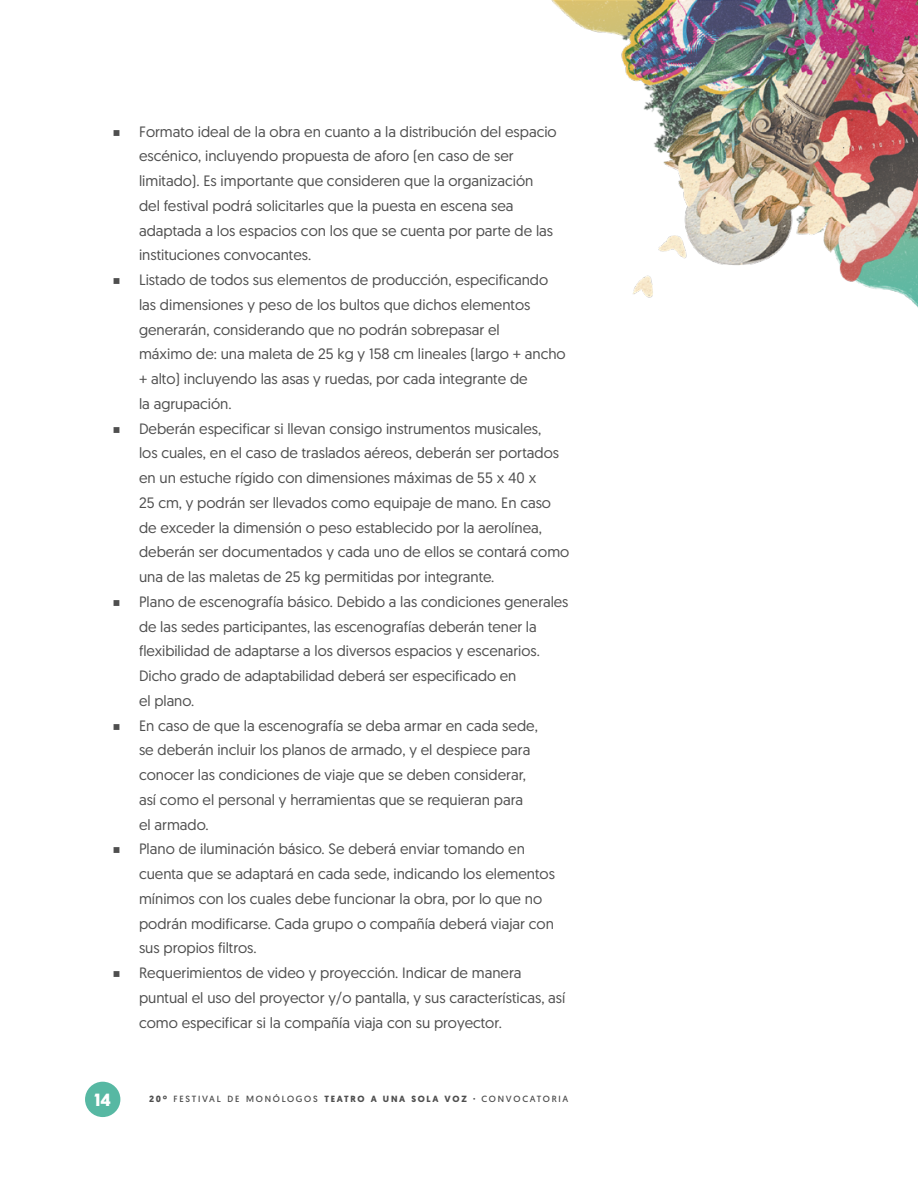
<style>
.page{position:relative;width:918px;height:1188px;background:#fff}
.page>*{position:absolute;margin:0;border:0;box-sizing:border-box;transform-origin:0 0}
.t1{font:15px/24.8px "Geomanist";color:#4f4f4f}
.t2{font:700 15px "Dazzle Unicase";color:#fff}
.t3{font:9px "Geomanist";letter-spacing:.19em;color:#4f4f4f}
.s1{font-family:"Montserrat";font-weight:900}
.s2{font-weight:700}
</style>
<div class="page">
<img style="left:85px;top:0;width:833px;height:1117px">
<div style="left:85px;top:1082px;width:35px;height:35px;background:#57b8a3;border-radius:50%"></div>
<p class="t1" style="left:139px;top:119px;width:419px;text-indent:-27px"><span class="s1">■</span> Formato ideal de la obra en cuanto a la distribución del espacio escénico, incluyendo propuesta de aforo (en caso de ser limitado). Es importante que consideren que la organización del festival podrá solicitarles que la puesta en escena sea adaptada a los espacios con los que se cuenta por parte de las instituciones convocantes.</p>
<p class="t1" style="left:139px;top:267px;width:428px;text-indent:-27px"><span class="s1">■</span> Listado de todos sus elementos de producción, especificando las dimensiones y peso de los bultos que dichos elementos generarán, considerando que no podrán sobrepasar el<br>máximo de: una maleta de 25 kg y 158 cm lineales (largo + ancho + alto) incluyendo las asas y ruedas, por cada integrante de<br>la agrupación.</p>
<p class="t1" style="left:139px;top:416px;width:432px;text-indent:-27px"><span class="s1">■</span> Deberán especificar si llevan consigo instrumentos musicales,<br>los cuales, en el caso de traslados aéreos, deberán ser portados en un estuche rígido con dimensiones máximas de 55 x 40 x<br>25 cm, y podrán ser llevados como equipaje de mano. En caso de exceder la dimensión o peso establecido por la aerolínea, deberán ser documentados y cada uno de ellos se contará como una de las maletas de 25 kg permitidas por integrante.</p>
<p class="t1" style="left:139px;top:589px;width:431px;text-indent:-27px"><span class="s1">■</span> Plano de escenografía básico. Debido a las condiciones generales de las sedes participantes, las escenografías deberán tener la flexibilidad de adaptarse a los diversos espacios y escenarios.<br>Dicho grado de adaptabilidad deberá ser especificado en<br>el plano.</p>
<p class="t1" style="left:139px;top:713px;width:400px;text-indent:-27px"><span class="s1">■</span> En caso de que la escenografía se deba armar en cada sede, se deberán incluir los planos de armado, y el despiece para conocer las condiciones de viaje que se deben considerar, así como el personal y herramientas que se requieran para el armado.</p>
<p class="t1" style="left:139px;top:836px;width:417px;text-indent:-27px"><span class="s1">■</span> Plano de iluminación básico. Se deberá enviar tomando en cuenta que se adaptará en cada sede, indicando los elementos mínimos con los cuales debe funcionar la obra, por lo que no podrán modificarse. Cada grupo o compañía deberá viajar con sus propios filtros.</p>
<p class="t1" style="left:139px;top:960px;width:428px;text-indent:-27px"><span class="s1">■</span> Requerimientos de video y proyección. Indicar de manera puntual el uso del proyector y/o pantalla, y sus características, así como especificar si la compañía viaja con su proyector.</p>
<p class="t2" style="left:95px;top:1088px;width:18px">14</p>
<p class="t3" style="left:149px;top:1093px;width:421px"><span class="s2">20º</span> FESTIVAL DE MONÓLOGOS <span class="s2">TEATRO A UNA SOLA VOZ ·</span> CONVOCATORIA</p>
</div>
